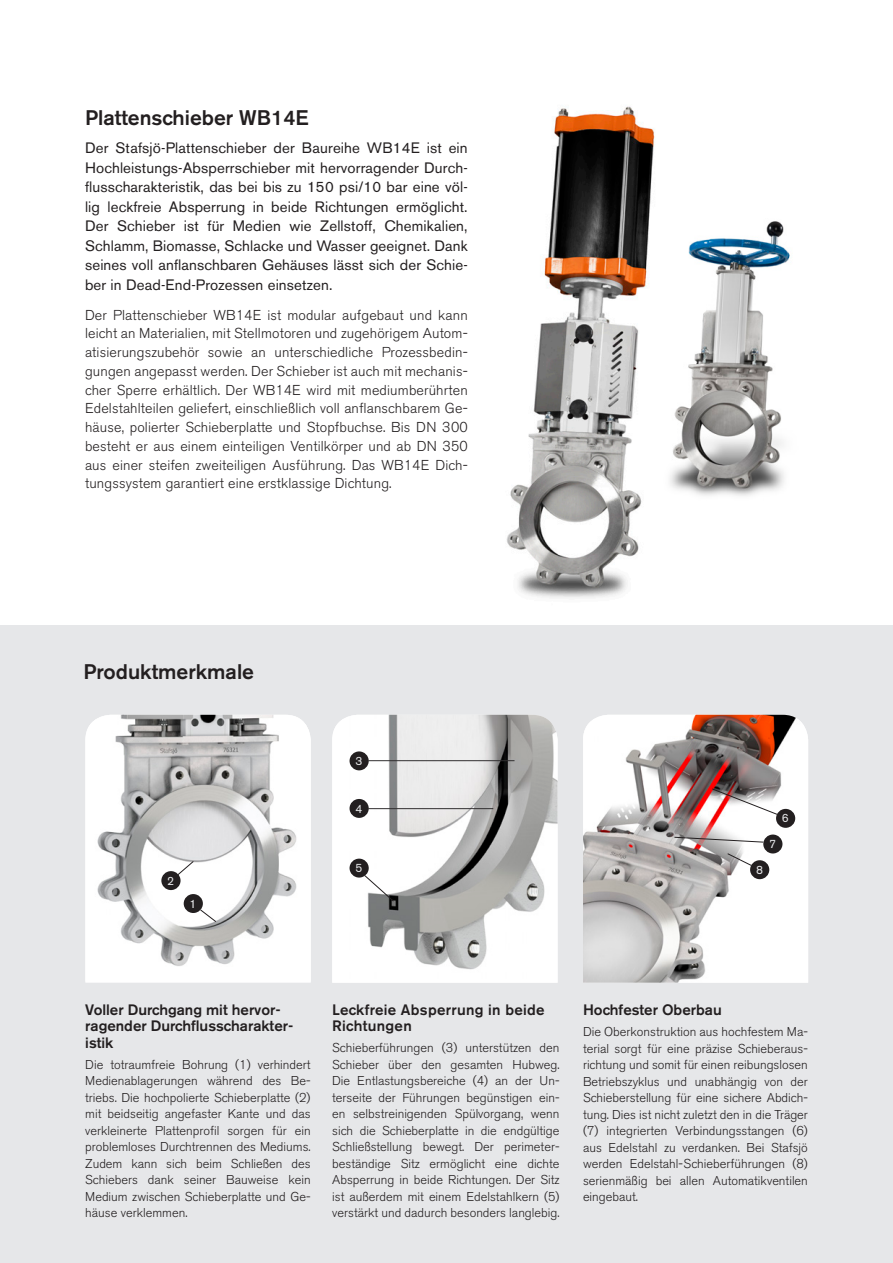
<style>
.page{position:relative;width:893px;height:1263px;background:#fff}
.page>*{position:absolute;margin:0;border:0;box-sizing:border-box;transform-origin:0 0}
.NY_-_Rubrik{font:500 21px "Akzidenz Grotesk BE";color:#231f20}
.RUBRIK{font:500 21px "Akzidenz Grotesk BE";color:#231f20}
.NY_-_Ingress_Top_10{font:15px/19.5px "Akzidenz Grotesk BE";letter-spacing:.01em;color:#231f20;text-align:justify}
.NY_-_Rubrik_bild{font:500 15px/16.5px "Akzidenz Grotesk BE";color:#231f20}
.NY_-_Rubrik_bild-2{font:500 15px/16.5px "Akzidenz Grotesk BE";letter-spacing:.02em;color:#231f20}
.Brödtext{font:300 14.25px/18.8px "Akzidenz Grotesk BE";letter-spacing:.01em;color:#231f20;text-align:justify}
.EN_-_Bildbrödtext{font:300 12.75px/16.5px "Akzidenz Grotesk BE";color:#231f20;text-align:justify}
.RUBRIK-2{font:12px "Akzidenz Grotesk BE";color:#e6e7e9}
</style>
<div class="page">
<img style="left:506px;top:106px;width:149px;height:492px">
<img style="left:670px;top:221px;width:120px;height:275px">
<div style="left:0;top:625px;width:893px;height:638px;background:#e6e7e9"></div>
<img style="left:85px;top:715px;width:226px;height:267px">
<img style="left:332px;top:715px;width:226px;height:268px">
<img style="left:583px;top:715px;width:225px;height:268px">
<div style="left:184px;top:894px;width:19px;height:19px;background:#231f20;border-radius:50%"></div>
<div style="left:161px;top:871px;width:20px;height:19px;background:#231f20;border-radius:50%"></div>
<div style="left:350px;top:751px;width:19px;height:19px;background:#231f20;border-radius:50%"></div>
<hr style="left:368px;top:760px;width:146px;height:1px;background:#312f30">
<hr style="left:368px;top:808px;width:125px;height:1px;background:#312f30">
<div style="left:350px;top:799px;width:19px;height:19px;background:#231f20;border-radius:50%"></div>
<div style="left:350px;top:859px;width:19px;height:18px;background:#231f20;border-radius:50%"></div>
<div style="left:763px;top:834px;width:19px;height:19px;background:#231f20;border-radius:50%"></div>
<div style="left:776px;top:809px;width:19px;height:19px;background:#231f20;border-radius:50%"></div>
<div style="left:750px;top:860px;width:19px;height:19px;background:#231f20;border-radius:50%"></div>
<svg style="left:200px;top:909px;width:16px;height:13px"></svg>
<svg style="left:177px;top:861px;width:17px;height:14px"></svg>
<svg style="left:364px;top:875px;width:30px;height:27px"></svg>
<svg style="left:712px;top:788px;width:66px;height:27px"></svg>
<svg style="left:674px;top:821px;width:104px;height:54px"></svg>
<p class="NY_-_Rubrik" style="left:85px;top:105px;width:225px">Plattenschieber WB14E</p>
<p class="NY_-_Ingress_Top_10" style="left:85px;top:138px;width:384px">Der Stafsjö-Plattenschieber der Baureihe WB14E ist ein Hochleistungs-Absperrschieber mit hervorragender Durch&shy;flusscharakteristik, das bei bis zu 150 psi/10 bar eine völ&shy;lig leckfreie Absperrung in beide Richtungen ermöglicht.<br>Der Schieber ist für Medien wie Zellstoff, Chemikalien, Schlamm, Biomasse, Schlacke und Wasser geeignet. Dank seines voll anflanschbaren Gehäuses lässt sich der Schie&shy;ber in Dead-End-Prozessen einsetzen.</p>
<p class="Brödtext" style="left:85px;top:306px;width:384px">Der Plattenschieber WB14E ist modular aufgebaut und kann leicht an Materialien, mit Stellmotoren und zugehörigem Autom&shy;atisierungszubehör sowie an unterschiedliche Prozessbedin&shy;gungen angepasst werden. Der Schieber ist auch mit mechanis&shy;cher Sperre erhältlich. Der WB14E wird mit mediumberührten Edelstahlteilen geliefert, einschließlich voll anflanschbarem Ge&shy;häuse, polierter Schieberplatte und Stopfbuchse. Bis DN 300 besteht er aus einem einteiligen Ventilkörper und ab DN 350 aus einer steifen zweiteiligen Ausführung. Das WB14E Dich&shy;tungssystem garantiert eine erstklassige Dichtung.</p>
<p class="RUBRIK" style="left:83px;top:659px;width:172px">Produktmerkmale</p>
<p class="RUBRIK-2" style="left:167px;top:873px;width:8px">2</p>
<p class="RUBRIK-2" style="left:190px;top:896px;width:8px">1</p>
<p class="RUBRIK-2" style="left:355px;top:754px;width:8px">3</p>
<p class="RUBRIK-2" style="left:355px;top:801px;width:8px">4</p>
<p class="RUBRIK-2" style="left:355px;top:861px;width:8px">5</p>
<p class="RUBRIK-2" style="left:782px;top:811px;width:8px">6</p>
<p class="RUBRIK-2" style="left:769px;top:837px;width:8px">7</p>
<p class="RUBRIK-2" style="left:756px;top:862px;width:8px">8</p>
<p class="NY_-_Rubrik_bild" style="left:85px;top:1001px;width:210px">Voller Durchgang mit hervor&shy;ragender Durchflusscharakter&shy;istik</p>
<p class="EN_-_Bildbrödtext" style="left:85px;top:1056px;width:227px">Die totraumfreie Bohrung (1) verhindert Medienablagerungen während des Be&shy;triebs. Die hochpolierte Schieberplatte (2) mit beidseitig angefaster Kante und das verkleinerte Plattenprofil sorgen für ein problemloses Durchtrennen des Mediums.<br>Zudem kann sich beim Schließen des Schiebers dank seiner Bauweise kein Medium zwischen Schieberplatte und Ge&shy;häuse verklemmen.</p>
<p class="NY_-_Rubrik_bild-2" style="left:332px;top:1001px;width:214px">Leckfreie Absperrung in beide<br>Richtungen</p>
<p class="EN_-_Bildbrödtext" style="left:332px;top:1039px;width:229px">Schieberführungen (3) unterstützen den Schieber über den gesamten Hubweg.<br>Die Entlastungsbereiche (4) an der Un&shy;terseite der Führungen begünstigen ein&shy;en selbstreinigenden Spülvorgang, wenn sich die Schieberplatte in die endgültige Schließstellung bewegt. Der perimeter&shy;beständige Sitz ermöglicht eine dichte Absperrung in beide Richtungen. Der Sitz ist außerdem mit einem Edelstahlkern (5) verstärkt und dadurch besonders langlebig.</p>
<p class="NY_-_Rubrik_bild" style="left:583px;top:1002px;width:140px">Hochfester Oberbau</p>
<p class="EN_-_Bildbrödtext" style="left:583px;top:1024px;width:226px">Die Oberkonstruktion aus hochfestem Ma&shy;terial sorgt für eine präzise Schieberaus&shy;richtung und somit für einen reibungslosen Betriebszyklus und unabhängig von der Schieberstellung für eine sichere Abdich&shy;tung. Dies ist nicht zuletzt den in die Träger (7) integrierten Verbindungsstangen (6) aus Edelstahl zu verdanken. Bei Stafsjö werden Edelstahl-Schieberführungen (8) serienmäßig bei allen Automatikventilen eingebaut.</p>
</div>
